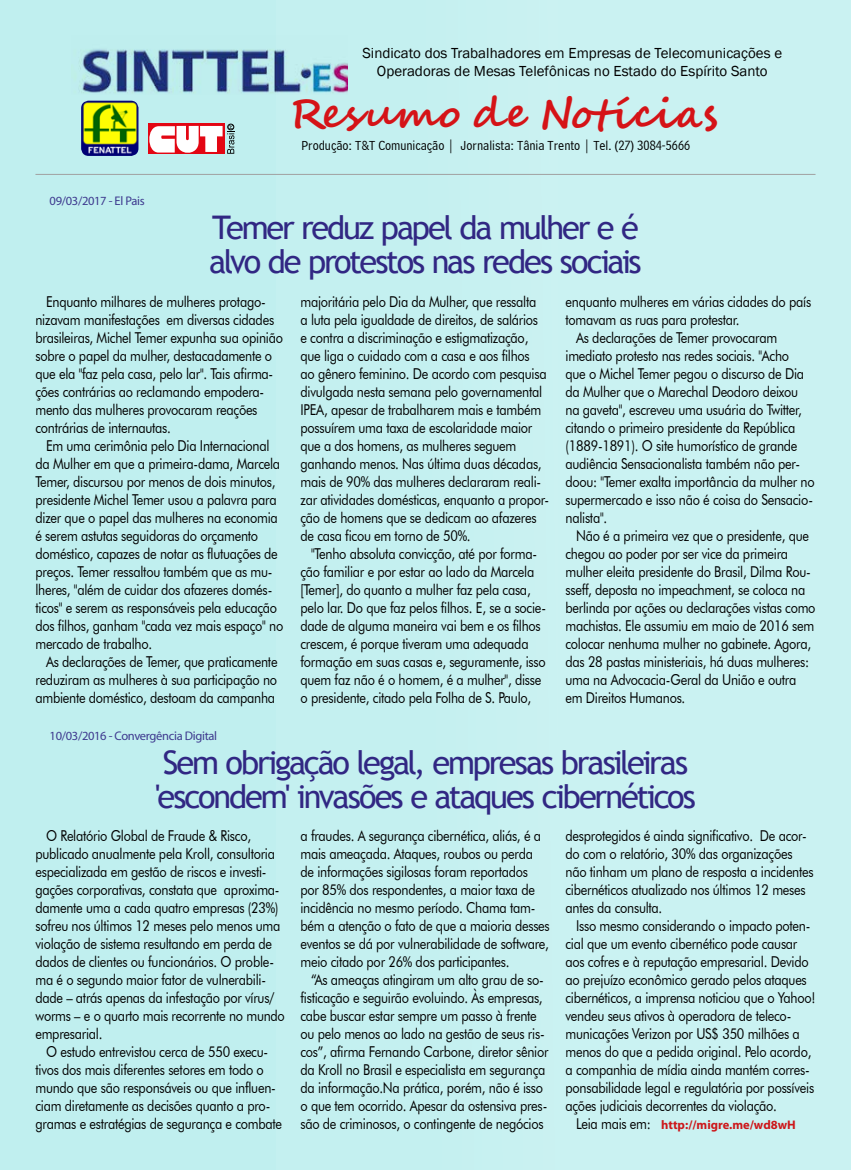
<style>
.page{position:relative;width:851px;height:1170px;background:#fff}
.page>*{position:absolute;margin:0;border:0;box-sizing:border-box;transform-origin:0 0}
.t1{font:700 41px "Segoe Script";letter-spacing:.02em;color:#d51317}
.t2{font:32.5px/33.8px "Trebuchet MS";letter-spacing:-.065em;color:#312783}
.t3{font:15px/18px "Futura BT";letter-spacing:-.02em;color:#000;scale:.85 1}
.t4{font:14.88px/17.9px "Franklin Gothic";color:#000;text-align:center}
.t5{font:13.75px "Bell Centennial BT Address";color:#000}
.t6{font:12.5px "Myriad";letter-spacing:-.025em;color:#3e3a8f}
.t7{font:700 12.5px "Myriad";color:#cd171a}
.s1{font-size:44.75px}
.s2{font-family:"Futura BT";font-weight:400;font-size:15px;color:#000}
</style>
<div class="page">
<div style="left:0;top:0;width:841px;height:1169px;background:#c0efef"></div>
<div style="left:277px;top:0;width:573px;height:1169px;background:#c6f1f1"></div>
<div style="left:557px;top:0;width:293px;height:1169px;background:#caf2f2"></div>
<img style="left:79px;top:49px;width:268px;height:44px">
<div style="left:148px;top:123px;width:76px;height:31px;background:#e30613"></div>
<svg style="left:149px;top:125px;width:85px;height:29px"></svg>
<div style="left:227px;top:124px;width:7px;height:6px;border:1px solid #000;border-radius:50%"></div>
<img style="left:81px;top:101px;width:57px;height:55px">
<hr style="left:35px;top:174px;width:780px;height:1px;background:#a1a1a1">
<p class="t4" style="left:362px;top:45px;width:421px">Sindicato dos Trabalhadores em Empresas de Telecomunicações e<br>Operadoras de Mesas Telefônicas no Estado do Espírito Santo</p>
<h1 class="t1" style="left:289px;top:80px;width:430px">Resumo de Notícia<span class="s1">s</span></h1>
<p class="t6" style="left:50px;top:195px;width:97px">09/03/2017 - El Pais</p>
<p class="t5" style="left:301px;top:137px;width:390px">Produção: T&amp;T Comunicação | Jornalista: Tânia Trento | Tel. (27) 3084-5666</p>
<h2 class="t2" style="left:209px;top:210px;width:434px">Temer reduz papel da mulher e é alvo de protestos nas redes sociais</h2>
<p class="t3" style="left:35px;top:292px;width:293px;text-indent:11px">Enquanto milhares de mulheres protago&shy;nizavam manifestações em diversas cidades brasileiras, Michel Temer expunha sua opinião sobre o papel da mulher, destacadamente o que ela "faz pela casa, pelo lar". Tais afirma&shy;ções contrárias ao reclamando empodera&shy;mento das mulheres provocaram reações contrárias de internautas.</p>
<p class="t3" style="left:35px;top:436px;width:293px;text-indent:11px">Em uma cerimônia pelo Dia Internacional da Mulher em que a primeira-dama, Marcela Temer, discursou por menos de dois minutos, presidente Michel Temer usou a palavra para dizer que o papel das mulheres na economia é serem astutas seguidoras do orçamento doméstico, capazes de notar as flutuações de preços. Temer ressaltou também que as mu&shy;lheres, "além de cuidar dos afazeres domés&shy;ticos" e serem as responsáveis pela educação dos filhos, ganham "cada vez mais espaço" no mercado de trabalho.</p>
<p class="t3" style="left:35px;top:652px;width:286px;text-align:justify;text-indent:11px">As declarações de Temer, que praticamente reduziram as mulheres à sua participação no ambiente doméstico, destoam da campanha</p>
<p class="t3" style="left:300px;top:292px;width:294px">majoritária pelo Dia da Mulher, que ressalta<br>a luta pela igualdade de direitos, de salários<br>e contra a discriminação e estigmatização, que liga o cuidado com a casa e aos filhos<br>ao gênero feminino. De acordo com pesquisa divulgada nesta semana pelo governamental IPEA, apesar de trabalharem mais e também possuírem uma taxa de escolaridade maior que a dos homens, as mulheres seguem ganhando menos. Nas última duas décadas, mais de 90% das mulheres declararam reali&shy;zar atividades domésticas, enquanto a propor&shy;ção de homens que se dedicam ao afazeres de casa ficou em torno de 50%.</p>
<p class="t3" style="left:300px;top:544px;width:290px;text-indent:11px">"Tenho absoluta convicção, até por forma&shy;ção familiar e por estar ao lado da Marcela [Temer], do quanto a mulher faz pela casa, pelo lar. Do que faz pelos filhos. E, se a socie&shy;dade de alguma maneira vai bem e os filhos crescem, é porque tiveram uma adequada formação em suas casas e, seguramente, isso quem faz não é o homem, é a mulher", disse o presidente, citado pela Folha de S. Paulo,</p>
<p class="t3" style="left:565px;top:292px;width:290px">enquanto mulheres em várias cidades do país</p>
<p class="t3" style="left:565px;top:310px;width:206px">tomavam as ruas para protestar.</p>
<p class="t3" style="left:576px;top:328px;width:238px">As declarações de Temer provocaram</p>
<p class="t3" style="left:565px;top:346px;width:264px">imediato protesto nas redes sociais. "Acho</p>
<p class="t3" style="left:565px;top:364px;width:282px">que o Michel Temer pegou o discurso de Dia</p>
<p class="t3" style="left:565px;top:382px;width:275px">da Mulher que o Marechal Deodoro deixou</p>
<p class="t3" style="left:565px;top:400px;width:279px">na gaveta", escreveu uma usuária do Twitter,</p>
<p class="t3" style="left:565px;top:418px;width:272px">citando o primeiro presidente da República</p>
<p class="t3" style="left:565px;top:436px;width:274px">(1889-1891). O site humorístico de grande</p>
<p class="t3" style="left:565px;top:454px;width:277px">audiência Sensacionalista também não per-</p>
<p class="t3" style="left:565px;top:472px;width:294px">doou: "Temer exalta importância da mulher no</p>
<p class="t3" style="left:565px;top:490px;width:292px">supermercado e isso não é coisa do Sensacio-</p>
<p class="t3" style="left:565px;top:508px;width:51px">nalista".</p>
<p class="t3" style="left:576px;top:526px;width:275px">Não é a primeira vez que o presidente, que</p>
<p class="t3" style="left:565px;top:544px;width:263px">chegou ao poder por ser vice da primeira</p>
<p class="t3" style="left:565px;top:562px;width:290px">mulher eleita presidente do Brasil, Dilma Rou-</p>
<p class="t3" style="left:565px;top:580px;width:284px">sseff, deposta no impeachment, se coloca na</p>
<p class="t3" style="left:565px;top:598px;width:295px">berlinda por ações ou declarações vistas como</p>
<p class="t3" style="left:565px;top:616px;width:294px">machistas. Ele assumiu em maio de 2016 sem</p>
<p class="t3" style="left:565px;top:634px;width:290px">colocar nenhuma mulher no gabinete. Agora,</p>
<p class="t3" style="left:565px;top:652px;width:288px">das 28 pastas ministeriais, há duas mulheres:</p>
<p class="t3" style="left:565px;top:670px;width:273px">uma na Advocacia-Geral da União e outra</p>
<p class="t3" style="left:565px;top:688px;width:142px">em Direitos Humanos.</p>
<p class="t6" style="left:50px;top:729px;width:169px">10/03/2016 - Convergência Digital</p>
<h2 class="t2" style="left:155px;top:745px;width:542px">Sem obrigação legal, empresas brasileiras 'escondem' invasões e ataques cibernéticos</h2>
<p class="t3" style="left:35px;top:826px;width:295px;text-indent:11px">O Relatório Global de Fraude &amp; Risco, publicado anualmente pela Kroll, consultoria especializada em gestão de riscos e investi&shy;gações corporativas, constata que aproxima&shy;damente uma a cada quatro empresas (23%) sofreu nos últimos 12 meses pelo menos uma violação de sistema resultando em perda de dados de clientes ou funcionários. O proble&shy;ma é o segundo maior fator de vulnerabili&shy;dade – atrás apenas da infestação por vírus/ worms – e o quarto mais recorrente no mundo empresarial.</p>
<p class="t3" style="left:35px;top:1042px;width:292px;text-indent:11px">O estudo entrevistou cerca de 550 execu&shy;tivos dos mais diferentes setores em todo o mundo que são responsáveis ou que influen&shy;ciam diretamente as decisões quanto a pro&shy;gramas e estratégias de segurança e combate</p>
<p class="t3" style="left:300px;top:826px;width:295px">a fraudes. A segurança cibernética, aliás, é a mais ameaçada. Ataques, roubos ou perda de informações sigilosas foram reportados por 85% dos respondentes, a maior taxa de incidência no mesmo período. Chama tam&shy;bém a atenção o fato de que a maioria desses eventos se dá por vulnerabilidade de software, meio citado por 26% dos participantes.</p>
<p class="t3" style="left:300px;top:970px;width:293px;text-indent:11px">“As ameaças atingiram um alto grau de so&shy;fisticação e seguirão evoluindo. Às empresas, cabe buscar estar sempre um passo à frente ou pelo menos ao lado na gestão de seus ris&shy;cos”, afirma Fernando Carbone, diretor sênior da Kroll no Brasil e especialista em segurança da informação.Na prática, porém, não é isso o que tem ocorrido. Apesar da ostensiva pres&shy;são de criminosos, o contingente de negócios</p>
<p class="t3" style="left:565px;top:826px;width:293px">desprotegidos é ainda significativo. De acor&shy;do com o relatório, 30% das organizações não tinham um plano de resposta a incidentes cibernéticos atualizado nos últimos 12 meses antes da consulta.</p>
<p class="t3" style="left:565px;top:916px;width:295px;text-indent:11px">Isso mesmo considerando o impacto poten&shy;cial que um evento cibernético pode causar aos cofres e à reputação empresarial. Devido ao prejuízo econômico gerado pelos ataques cibernéticos, a imprensa noticiou que o Yahoo! vendeu seus ativos à operadora de teleco&shy;municações Verizon por US$ 350 milhões a menos do que a pedida original. Pelo acordo, a companhia de mídia ainda mantém corres&shy;ponsabilidade legal e regulatória por possíveis ações judiciais decorrentes da violação.</p>
<p class="t7" style="left:576px;top:1118px;width:221px"><span class="s2">Leia mais em:</span> http://migre.me/wd8wH</p>
</div>
